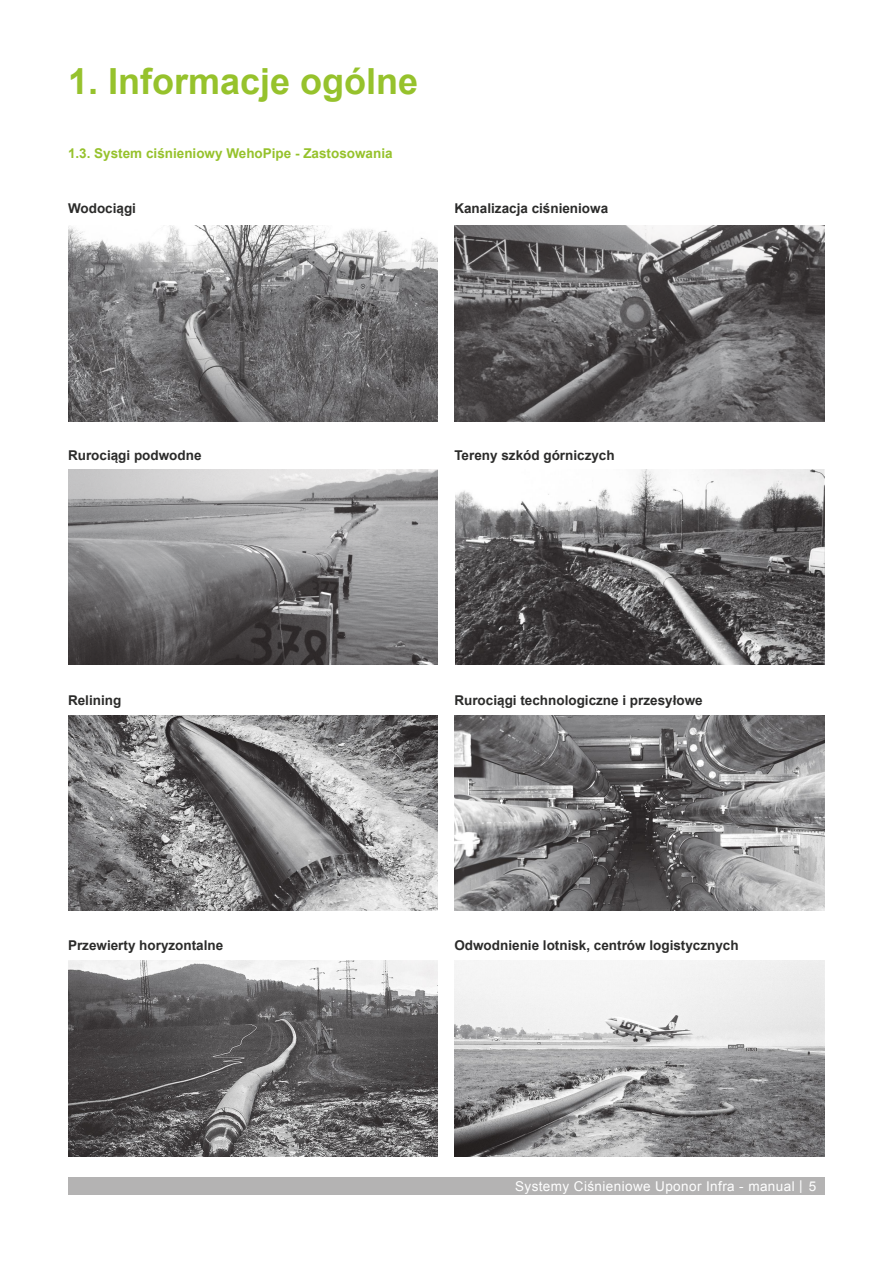
<style>
.page{position:relative;width:893px;height:1263px;background:#fff}
.page>*{position:absolute;margin:0;border:0;box-sizing:border-box;transform-origin:0 0}
.t1{font:700 36px "Arial";color:#96c22c}
.t2{font:700 13.5px "Arial";color:#2b2b2a}
.t3{font:700 13.5px "Arial";color:#96c22c}
.t4{font:13.5px "Arial";letter-spacing:.03em;color:#fff}
</style>
<div class="page">
<div style="left:68px;top:1178px;width:757px;height:17px;background:#b4b3b3"></div>
<img style="left:68px;top:226px;width:370px;height:195px">
<img style="left:454px;top:226px;width:371px;height:195px">
<img style="left:68px;top:715px;width:370px;height:196px">
<img style="left:454px;top:715px;width:371px;height:196px">
<img style="left:455px;top:469px;width:370px;height:196px">
<img style="left:68px;top:469px;width:370px;height:196px">
<img style="left:454px;top:961px;width:370px;height:195px">
<img style="left:68px;top:961px;width:370px;height:195px">
<h1 class="t1" style="left:68px;top:58px;width:352px">1. Informacje ogólne</h1>
<p class="t3" style="left:68px;top:144px;width:326px">1.3. System ciśnieniowy WehoPipe - Zastosowania</p>
<p class="t2" style="left:68px;top:199px;width:70px">Wodociągi</p>
<p class="t2" style="left:454px;top:199px;width:155px">Kanalizacja ciśnieniowa</p>
<p class="t2" style="left:68px;top:446px;width:135px">Rurociągi podwodne</p>
<p class="t2" style="left:454px;top:446px;width:162px">Tereny szkód górniczych</p>
<p class="t2" style="left:68px;top:691px;width:55px">Relining</p>
<p class="t2" style="left:454px;top:691px;width:250px">Rurociągi technologiczne i przesyłowe</p>
<p class="t2" style="left:68px;top:936px;width:157px">Przewierty horyzontalne</p>
<p class="t2" style="left:454px;top:936px;width:286px">Odwodnienie lotnisk, centrów logistycznych</p>
<p class="t4" style="left:515px;top:1177px;width:303px">Systemy Ciśnieniowe Uponor Infra - manual | 5</p>
</div>
